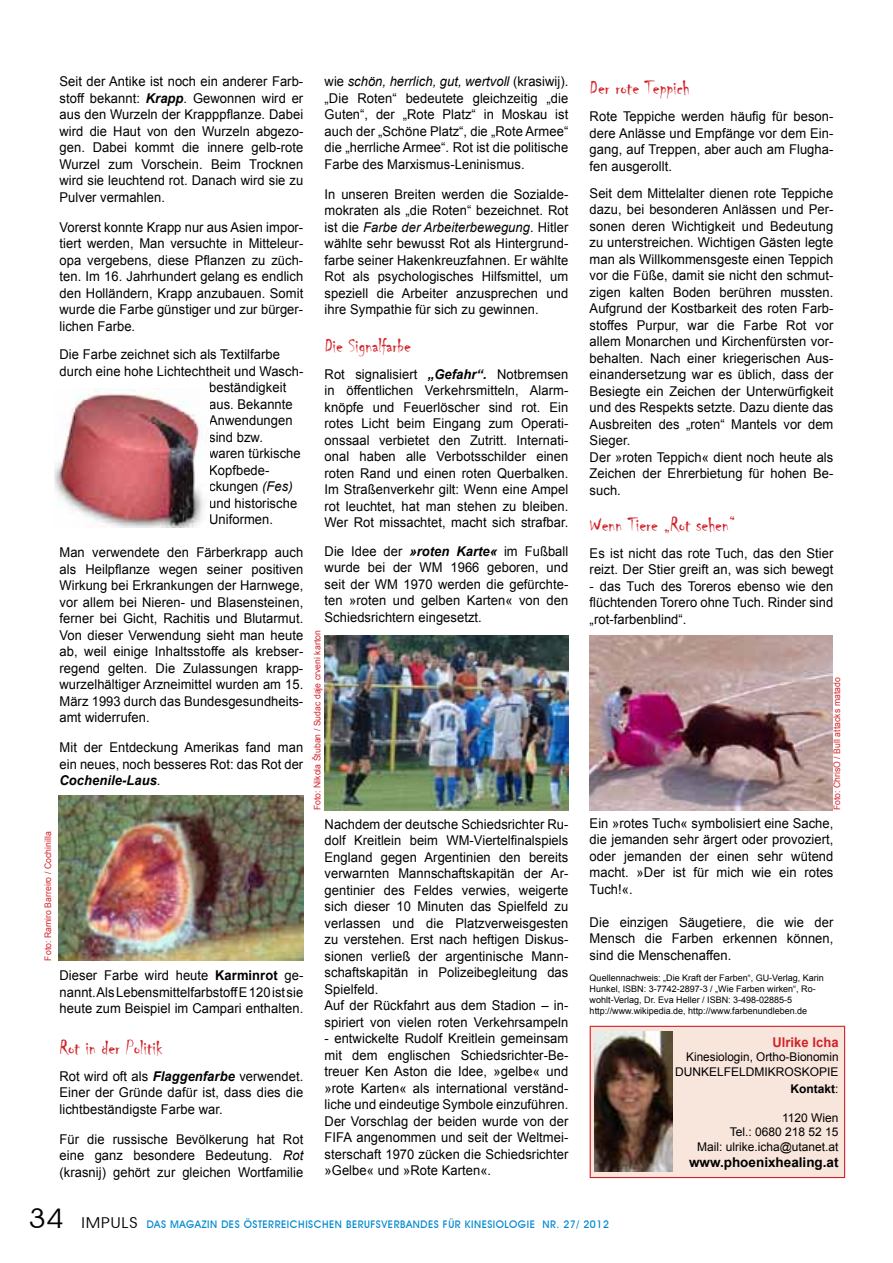
<style>
.page{position:relative;width:893px;height:1263px;background:#fff}
.page>*{position:absolute;margin:0;border:0;box-sizing:border-box;transform-origin:0 0}
.t1{font:21px "Chiller";color:#d2232a;scale:.96 1}
.t2{font:13.5px/16.5px "Arial";letter-spacing:.005em;color:#000;text-align:justify;scale:.96 1}
.t3{font:700 13.5px "Arial";color:#000}
.t4{font:700 13.5px "Arial";letter-spacing:.005em;color:#d2232a;scale:.96 1}
.t5{font:12px/14.4px "Arial";color:#000;text-align:right}
.t6{font:700 12px "Arial";color:#000}
.t7{font:500 10.5px "Avant Garde IT Cby BT";letter-spacing:.05em;color:#0089cf}
.t8{font:9px/10.8px "Arial";color:#000}
.t9{font:9px "Arial";letter-spacing:.005em;color:#d2232a;scale:.96 1}
.s1{font-weight:700;font-style:italic}
.s2{font-style:italic}
.s3{font-weight:700}
.s4{font-weight:400}
.s5{font-weight:400;font-size:27px;color:#000}
.s6{font-weight:400;font-size:15px;color:#000}
</style>
<div class="page">
<img style="left:54px;top:388px;width:150px;height:140px">
<div style="left:590px;top:1026px;width:255px;height:151px;background:#f8e5dc"></div>
<hr style="left:590px;top:1026px;width:255px;height:1px;background:#d2232a">
<hr style="left:590px;top:1027px;width:1px;height:150px;background:#d2232a">
<hr style="left:844px;top:1027px;width:1px;height:150px;background:#d2232a">
<hr style="left:590px;top:1177px;width:255px;height:1px;background:#d2232a">
<img style="left:595px;top:1031px;width:78px;height:141px">
<img style="left:58px;top:796px;width:245px;height:165px">
<img style="left:325px;top:635px;width:243px;height:175px">
<img style="left:590px;top:635px;width:242px;height:175px">
<p class="t2" style="left:60px;top:74px;width:255px">Seit der Antike ist noch ein anderer Farb&shy;stoff bekannt: <span class="s1">Krapp</span>. Gewonnen wird er aus den Wurzeln der Krapppflanze. Dabei wird die Haut von den Wurzeln abgezo&shy;gen. Dabei kommt die innere gelb-rote Wurzel zum Vorschein. Beim Trocknen wird sie leuchtend rot. Danach wird sie zu Pulver vermahlen.</p>
<p class="t2" style="left:60px;top:219px;width:255px">Vorerst konnte Krapp nur aus Asien impor&shy;tiert werden, Man versuchte in Mitteleur&shy;opa vergebens, diese Pflanzen zu züch&shy;ten. Im 16. Jahrhundert gelang es endlich den Holländern, Krapp anzubauen. Somit wurde die Farbe günstiger und zur bürger&shy;lichen Farbe.</p>
<p class="t2" style="left:60px;top:346px;width:231px">Die Farbe zeichnet sich als Textilfarbe</p>
<p class="t2" style="left:60px;top:363px;width:255px">durch eine hohe Lichtechtheit und Wasch-</p>
<p class="t2" style="left:209px;top:379px;width:82px">beständigkeit</p>
<p class="t2" style="left:209px;top:396px;width:89px">aus. Bekannte</p>
<p class="t2" style="left:209px;top:412px;width:88px">Anwendungen</p>
<p class="t2" style="left:209px;top:429px;width:58px">sind bzw.</p>
<p class="t2" style="left:209px;top:445px;width:97px">waren türkische</p>
<p class="t2" style="left:209px;top:462px;width:64px">Kopfbede-</p>
<p class="t2" style="left:209px;top:478px;width:89px">ckungen <span class="s2">(Fes)</span></p>
<p class="t2" style="left:209px;top:495px;width:93px">und historische</p>
<p class="t2" style="left:209px;top:511px;width:68px">Uniformen.</p>
<p class="t2" style="left:60px;top:544px;width:255px">Man verwendete den Färberkrapp auch als Heilpflanze wegen seiner positiven Wirkung bei Erkrankungen der Harnwege, vor allem bei Nieren- und Blasensteinen, ferner bei Gicht, Rachitis und Blutarmut.<br>Von dieser Verwendung sieht man heute ab, weil einige Inhaltsstoffe als krebser&shy;regend gelten. Die Zulassungen krapp&shy;wurzelhältiger Arzneimittel wurden am 15.<br>März 1993 durch das Bundesgesundheits&shy;amt widerrufen.</p>
<p class="t2" style="left:60px;top:739px;width:255px">Mit der Entdeckung Amerikas fand man ein neues, noch besseres Rot: das Rot der <span class="s1">Cochenile-Laus</span>.</p>
<p class="t9" style="left:42px;top:961px;width:136px;rotate:-90deg">Foto: Ramiro Barreiro / Cochinilla</p>
<p class="t2" style="left:60px;top:967px;width:255px">Dieser Farbe wird heute <span class="s3">Karminrot</span> ge&shy;nannt. Als Lebensmittelfarbstoff E 120 ist sie heute zum Beispiel im Campari enthalten.</p>
<h1 class="t1" style="left:60px;top:1036px;width:108px">Rot in der Politik</h1>
<p class="t2" style="left:60px;top:1068px;width:255px">Rot wird oft als <span class="s1">Flaggenfarbe</span> verwendet.<br>Einer der Gründe dafür ist, dass dies die lichtbeständigste Farbe war.</p>
<p class="t2" style="left:60px;top:1131px;width:255px">Für die russische Bevölkerung hat Rot eine ganz besondere Bedeutung. <span class="s2">Rot </span>(krasnij) gehört zur gleichen Wortfamilie</p>
<p class="t2" style="left:325px;top:74px;width:255px">wie <span class="s2">schön, herrlich, gut, wertvoll</span> (krasiwij). „Die Roten“ bedeutete gleichzeitig „die Guten“, der „Rote Platz“ in Moskau ist auch der „Schöne Platz“, die „Rote Armee“ die „herrliche Armee“. Rot ist die politische Farbe des Marxismus-Leninismus.</p>
<p class="t2" style="left:325px;top:186px;width:255px">In unseren Breiten werden die Sozialde&shy;mokraten als „die Roten“ bezeichnet. Rot ist die <span class="s2">Farbe der Arbeiterbewegung</span>. Hitler wählte sehr bewusst Rot als Hintergrund&shy;farbe seiner Hakenkreuzfahnen. Er wählte Rot als psychologisches Hilfsmittel, um speziell die Arbeiter anzusprechen und ihre Sympathie für sich zu gewinnen.</p>
<h1 class="t1" style="left:325px;top:334px;width:92px">Die Signalfarbe</h1>
<p class="t2" style="left:325px;top:366px;width:255px">Rot signalisiert <span class="s1">„Gefahr“.</span> Notbremsen in öffentlichen Verkehrsmitteln, Alarm&shy;knöpfe und Feuerlöscher sind rot. Ein rotes Licht beim Eingang zum Operati&shy;onssaal verbietet den Zutritt. Internati&shy;onal haben alle Verbotsschilder einen roten Rand und einen roten Querbalken.<br>Im Straßenverkehr gilt: Wenn eine Ampel rot leuchtet, hat man stehen zu bleiben.<br>Wer Rot missachtet, macht sich strafbar.</p>
<p class="t2" style="left:325px;top:543px;width:255px">Die Idee der <span class="s1">»roten Karte«</span> im Fußball wurde bei der WM 1966 geboren, und seit der WM 1970 werden die gefürchte&shy;ten »roten und gelben Karten« von den Schiedsrichtern eingesetzt.</p>
<p class="t9" style="left:311px;top:810px;width:189px;rotate:-90deg">Foto: Nikola Štuban / Sudac daje crveni karton</p>
<p class="t2" style="left:325px;top:816px;width:255px;text-align:left">Nachdem der deutsche Schiedsrichter Ru&shy;dolf Kreitlein beim WM-Viertelfinalspiels England gegen Argentinien den bereits verwarnten Mannschaftskapitän der Ar&shy;gentinier des Feldes verwies, weigerte sich dieser 10 Minuten das Spielfeld zu verlassen und die Platzverweisgesten zu verstehen. Erst nach heftigen Diskus&shy;sionen verließ der argentinische Mann&shy;schaftskapitän in Polizeibegleitung das Spielfeld.<br>Auf der Rückfahrt aus dem Stadion – in&shy;spiriert von vielen roten Verkehrsampeln</p>
<p class="t2" style="left:325px;top:1030px;width:255px">- entwickelte Rudolf Kreitlein gemeinsam mit dem englischen Schiedsrichter-Be&shy;treuer Ken Aston die Idee, »gelbe« und »rote Karten« als international verständ&shy;liche und eindeutige Symbole einzuführen.<br>Der Vorschlag der beiden wurde von der FIFA angenommen und seit der Weltmei&shy;sterschaft 1970 zücken die Schiedsrichter »Gelbe« und »Rote Karten«.</p>
<h1 class="t1" style="left:590px;top:77px;width:106px">Der rote Teppich</h1>
<p class="t2" style="left:590px;top:109px;width:255px">Rote Teppiche werden häufig für beson&shy;dere Anlässe und Empfänge vor dem Ein&shy;gang, auf Treppen, aber auch am Flugha&shy;fen ausgerollt.</p>
<p class="t2" style="left:590px;top:185px;width:255px;text-align:left">Seit dem Mittelalter dienen rote Teppiche dazu, bei besonderen Anlässen und Per&shy;sonen deren Wichtigkeit und Bedeutung zu unterstreichen. Wichtigen Gästen legte man als Willkommensgeste einen Teppich vor die Füße, damit sie nicht den schmut&shy;zigen kalten Boden berühren mussten.<br>Aufgrund der Kostbarkeit des roten Farb&shy;stoffes Purpur, war die Farbe Rot vor allem Monarchen und Kirchenfürsten vor&shy;behalten. Nach einer kriegerischen Aus&shy;einandersetzung war es üblich, dass der Besiegte ein Zeichen der Unterwürfigkeit und des Respekts setzte. Dazu diente das Ausbreiten des „roten“ Mantels vor dem Sieger.<br>Der »roten Teppich« dient noch heute als Zeichen der Ehrerbietung für hohen Be&shy;such.</p>
<h1 class="t1" style="left:590px;top:513px;width:153px">Wenn Tiere „Rot sehen“</h1>
<p class="t2" style="left:590px;top:545px;width:255px">Es ist nicht das rote Tuch, das den Stier reizt. Der Stier greift an, was sich bewegt</p>
<p class="t2" style="left:590px;top:578px;width:255px">- das Tuch des Toreros ebenso wie den flüchtenden Torero ohne Tuch. Rinder sind „rot-farbenblind“.</p>
<p class="t9" style="left:831px;top:810px;width:140px;rotate:-90deg">Foto: ChrisO / Bull attacks matado</p>
<p class="t2" style="left:590px;top:815px;width:255px">Ein »rotes Tuch« symbolisiert eine Sache, die jemanden sehr ärgert oder provoziert, oder jemanden der einen sehr wütend macht. »Der ist für mich wie ein rotes Tuch!«.</p>
<p class="t2" style="left:590px;top:914px;width:255px">Die einzigen Säugetiere, die wie der Mensch die Farben erkennen können, sind die Menschenaffen.</p>
<p class="t8" style="left:590px;top:973px;width:236px">Quellennachweis: „Die Kraft der Farben“, GU-Verlag, Karin Hunkel, ISBN: 3-7742-2897-3 / „Wie Farben wirken“, Ro&shy;wohlt-Verlag, Dr. Eva Heller / ISBN: 3-498-02885-5 http://www.wikipedia.de, http://www.farbenundleben.de</p>
<p class="t4" style="left:772px;top:1033px;width:70px">Ulrike Icha</p>
<p class="t5" style="left:675px;top:1050px;width:165px">Kinesiologin, Ortho-Bionomin<br>DUNKELFELDMIKROSKOPIE</p>
<p class="t6" style="left:791px;top:1081px;width:49px">Kontakt<span class="s4">:</span></p>
<p class="t5" style="left:697px;top:1110px;width:143px">1120 Wien<br>Tel.: 0680 218 52 15<br>Mail: ulrike.icha@utanet.at</p>
<p class="t3" style="left:689px;top:1153px;width:151px">www.phoenixhealing.at</p>
<p class="t7" style="left:28px;top:1218px;width:582px"><span class="s5">34</span> <span class="s6">IMPULS</span> DAS MAGAZIN DES ÖSTERREICHISCHEN BERUFSVERBANDES FÜR KINESIOLOGIE NR. 27/ 2012</p>
</div>
